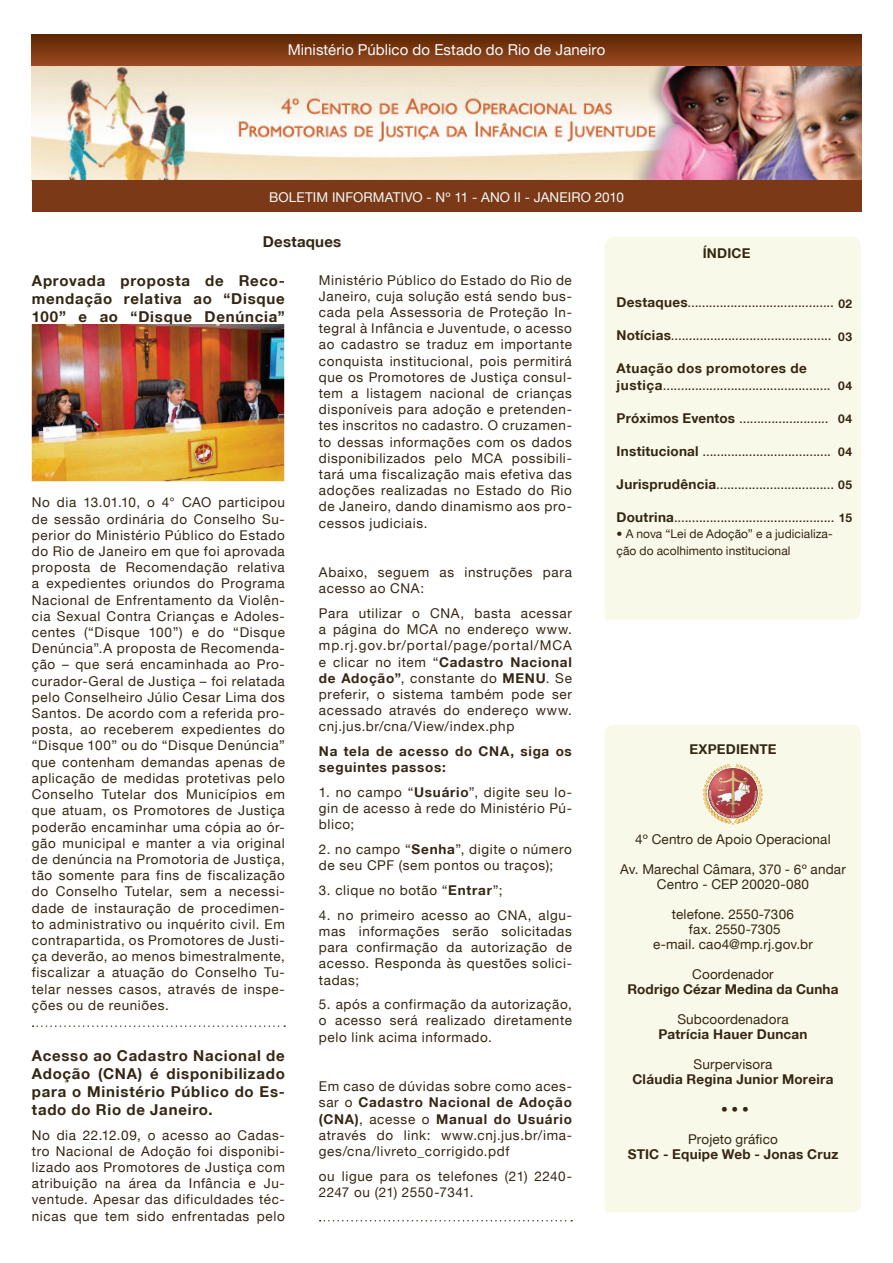
<style>
.page{position:relative;width:893px;height:1263px;background:#fff}
.page>*{position:absolute;margin:0;border:0;box-sizing:border-box;transform-origin:0 0}
.t1{font:700 15px/18px "Helvetica Neue LT";letter-spacing:.05em;color:#342612;text-align:justify}
.t2{font:15px "Helvetica Neue LT";letter-spacing:.005em;color:#f9fcfe}
.t3{font:700 15px "Helvetica Neue LT";letter-spacing:.015em;color:#342612}
.t4{font:13.5px/16.2px "Helvetica Neue LT";letter-spacing:.045em;color:#342612;text-align:justify}
.t5{font:13.5px/15px "Helvetica Neue LT";letter-spacing:.01em;color:#342612;text-align:center}
.t6{font:700 13.5px "Helvetica Neue LT";letter-spacing:.02em;color:#342612}
.t7{font:700 13.5px/16.2px "Helvetica Neue LT";letter-spacing:.055em;color:#342612}
.t8{font:13.5px "Helvetica Neue LT";letter-spacing:.01em;color:#f3faf8}
.t9{font:13.5px "Helvetica Neue LT";letter-spacing:.015em;color:#342612}
.t10{font:12px/16.5px "Helvetica Neue LT";letter-spacing:.005em;color:#342612}
.t11{font:700 12px "Helvetica Neue LT";letter-spacing:.035em;color:#342612}
.s1{font-weight:700}
</style>
<div class="page">
<img style="left:32px;top:66px;width:829px;height:114px">
<div style="left:605px;top:237px;width:256px;height:383px;background:#f9f9e9"></div>
<div style="left:32px;top:180px;width:829px;height:32px;background:#7c3918"></div>
<div style="left:32px;top:34px;width:829px;height:32px;background:linear-gradient(to bottom,#5a2501,#9a4a22)"></div>
<div style="left:605px;top:725px;width:256px;height:487px;background:#f9f9e9"></div>
<img style="left:701px;top:763px;width:64px;height:64px">
<img style="left:32px;top:324px;width:253px;height:157px">
<svg style="left:33px;top:1025px;width:252px;height:2px"></svg>
<svg style="left:320px;top:1220px;width:252px;height:1px"></svg>
<p class="t2" style="left:288px;top:41px;width:319px">Ministério Público do Estado do Rio de Janeiro</p>
<p class="t8" style="left:269px;top:189px;width:356px">BOLETIM INFORMATIVO - Nº 11 - ANO II - JANEIRO 2010</p>
<p class="t3" style="left:263px;top:232px;width:80px">Destaques</p>
<p class="t4" style="left:319px;top:272px;width:255px">Ministério Público do Estado do Rio de Janeiro, cuja solução está sendo bus&shy;cada pela Assessoria de Proteção In&shy;tegral à Infância e Juventude, o acesso ao cadastro se traduz em importante conquista institucional, pois permitirá que os Promotores de Justiça consul&shy;tem a listagem nacional de crianças disponíveis para adoção e pretenden&shy;tes inscritos no cadastro. O cruzamen&shy;to dessas informações com os dados disponibilizados pelo MCA possibili&shy;tará uma fiscalização mais efetiva das adoções realizadas no Estado do Rio de Janeiro, dando dinamismo aos pro&shy;cessos judiciais.</p>
<p class="t4" style="left:319px;top:564px;width:255px">Abaixo, seguem as instruções para acesso ao CNA:</p>
<p class="t4" style="left:319px;top:605px;width:255px">Para utilizar o CNA, basta acessar a página do MCA no endereço www. mp.rj.gov.br/portal/page/portal/MCA e clicar no item “<span class="s1">Cadastro Nacional de Adoção”</span>, constante do <span class="s1">MENU</span>. Se preferir, o sistema também pode ser acessado através do endereço www. cnj.jus.br/cna/View/index.php</p>
<p class="t7" style="left:319px;top:743px;width:254px">Na tela de acesso do CNA, siga os seguintes passos:</p>
<p class="t4" style="left:319px;top:784px;width:255px">1. no campo “<span class="s1">Usuário</span>”, digite seu lo&shy;gin de acesso à rede do Ministério Pú&shy;blico;</p>
<p class="t4" style="left:319px;top:841px;width:254px">2. no campo “<span class="s1">Senha</span>”, digite o número de seu CPF (sem pontos ou traços);</p>
<p class="t4" style="left:319px;top:882px;width:185px">3. clique no botão “<span class="s1">Entrar</span>”;</p>
<p class="t4" style="left:319px;top:907px;width:254px">4. no primeiro acesso ao CNA, algu&shy;mas informações serão solicitadas para confirmação da autorização de acesso. Responda às questões solici&shy;tadas;</p>
<p class="t4" style="left:319px;top:996px;width:254px">5. após a confirmação da autorização, o acesso será realizado diretamente pelo link acima informado.</p>
<p class="t4" style="left:319px;top:1078px;width:254px">Em caso de dúvidas sobre como aces&shy;sar o <span class="s1">Cadastro Nacional de Adoção (CNA)</span>, acesse o <span class="s1">Manual do Usuário </span>através do link: www.cnj.jus.br/ima&shy;ges/cna/livreto_corrigido.pdf</p>
<p class="t4" style="left:319px;top:1167px;width:254px">ou ligue para os telefones (21) 2240-<br>2247 ou (21) 2550-7341.</p>
<p class="t1" style="left:32px;top:271px;width:255px">Aprovada proposta de Reco&shy;mendação relativa ao “Disque 100” e ao “Disque Denúncia”</p>
<p class="t4" style="left:32px;top:494px;width:255px">No dia 13.01.10, o 4° CAO participou de sessão ordinária do Conselho Su&shy;perior do Ministério Público do Estado do Rio de Janeiro em que foi aprovada proposta de Recomendação relativa a expedientes oriundos do Programa Nacional de Enfrentamento da Violên&shy;cia Sexual Contra Crianças e Adoles&shy;centes (“Disque 100”) e do “Disque Denúncia”.A proposta de Recomenda&shy;ção – que será encaminhada ao Pro&shy;curador-Geral de Justiça – foi relatada pelo Conselheiro Júlio Cesar Lima dos Santos. De acordo com a referida pro&shy;posta, ao receberem expedientes do “Disque 100” ou do “Disque Denúncia” que contenham demandas apenas de aplicação de medidas protetivas pelo Conselho Tutelar dos Municípios em que atuam, os Promotores de Justiça poderão encaminhar uma cópia ao ór&shy;gão municipal e manter a via original de denúncia na Promotoria de Justiça, tão somente para fins de fiscalização do Conselho Tutelar, sem a necessi&shy;dade de instauração de procedimen&shy;to administrativo ou inquérito civil. Em contrapartida, os Promotores de Justi&shy;ça deverão, ao menos bimestralmente, fiscalizar a atuação do Conselho Tu&shy;telar nesses casos, através de inspe&shy;ções ou de reuniões.</p>
<p class="t1" style="left:32px;top:1046px;width:254px">Acesso ao Cadastro Nacional de Adoção (CNA) é disponibilizado para o Ministério Público do Es&shy;tado do Rio de Janeiro.</p>
<p class="t4" style="left:32px;top:1126px;width:254px">No dia 22.12.09, o acesso ao Cadas&shy;tro Nacional de Adoção foi disponibi&shy;lizado aos Promotores de Justiça com atribuição na área da Infância e Ju&shy;ventude. Apesar das dificuldades téc&shy;nicas que tem sido enfrentadas pelo</p>
<p class="t6" style="left:703px;top:245px;width:49px">ÍNDICE</p>
<p class="t4" style="left:617px;top:294px;width:219px"><span class="s1">Destaques</span>.........................................</p>
<p class="t4" style="left:617px;top:327px;width:216px"><span class="s1">Notícias</span>.............................................</p>
<p class="t4" style="left:617px;top:360px;width:216px"><span class="s1">Atuação dos promotores de justiça</span>...............................................</p>
<p class="t4" style="left:617px;top:410px;width:213px"><span class="s1">Próximos Eventos</span> .........................</p>
<p class="t4" style="left:617px;top:443px;width:216px"><span class="s1">Institucional</span> ....................................</p>
<p class="t4" style="left:617px;top:476px;width:219px"><span class="s1">Jurisprudência</span>.................................</p>
<p class="t4" style="left:617px;top:509px;width:219px"><span class="s1">Doutrina</span>.............................................</p>
<p class="t10" style="left:617px;top:526px;width:218px">• A nova “Lei de Adoção” e a judicializa&shy;ção do acolhimento institucional</p>
<p class="t11" style="left:838px;top:296px;width:15px">02</p>
<p class="t11" style="left:838px;top:329px;width:15px">03</p>
<p class="t11" style="left:838px;top:378px;width:15px">04</p>
<p class="t11" style="left:838px;top:411px;width:15px">04</p>
<p class="t11" style="left:838px;top:444px;width:15px">04</p>
<p class="t11" style="left:838px;top:477px;width:15px">05</p>
<p class="t11" style="left:839px;top:510px;width:15px">15</p>
<p class="t6" style="left:689px;top:741px;width:89px">EXPEDIENTE</p>
<p class="t5" style="left:635px;top:831px;width:197px">4º Centro de Apoio Operacional</p>
<p class="t5" style="left:620px;top:861px;width:227px">Av. Marechal Câmara, 370 - 6º andar<br>Centro - CEP 20020-080</p>
<p class="t5" style="left:653px;top:906px;width:161px">telefone. 2550-7306<br>fax. 2550-7305<br>e-mail. cao4@mp.rj.gov.br</p>
<p class="t5" style="left:692px;top:966px;width:83px">Coordenador</p>
<p class="t6" style="left:628px;top:981px;width:212px">Rodrigo Cézar Medina da Cunha</p>
<p class="t5" style="left:677px;top:1011px;width:113px">Subcoordenadora</p>
<p class="t6" style="left:658px;top:1025px;width:151px">Patrícia Hauer Duncan</p>
<p class="t9" style="left:694px;top:1056px;width:80px">Surpervisora</p>
<p class="t6" style="left:632px;top:1070px;width:203px">Cláudia Regina Junior Moreira</p>
<p class="t4" style="left:721px;top:1101px;width:29px">• • •</p>
<p class="t5" style="left:688px;top:1131px;width:91px">Projeto gráfico</p>
<p class="t6" style="left:628px;top:1145px;width:212px">STIC - Equipe Web - Jonas Cruz</p>
</div>
